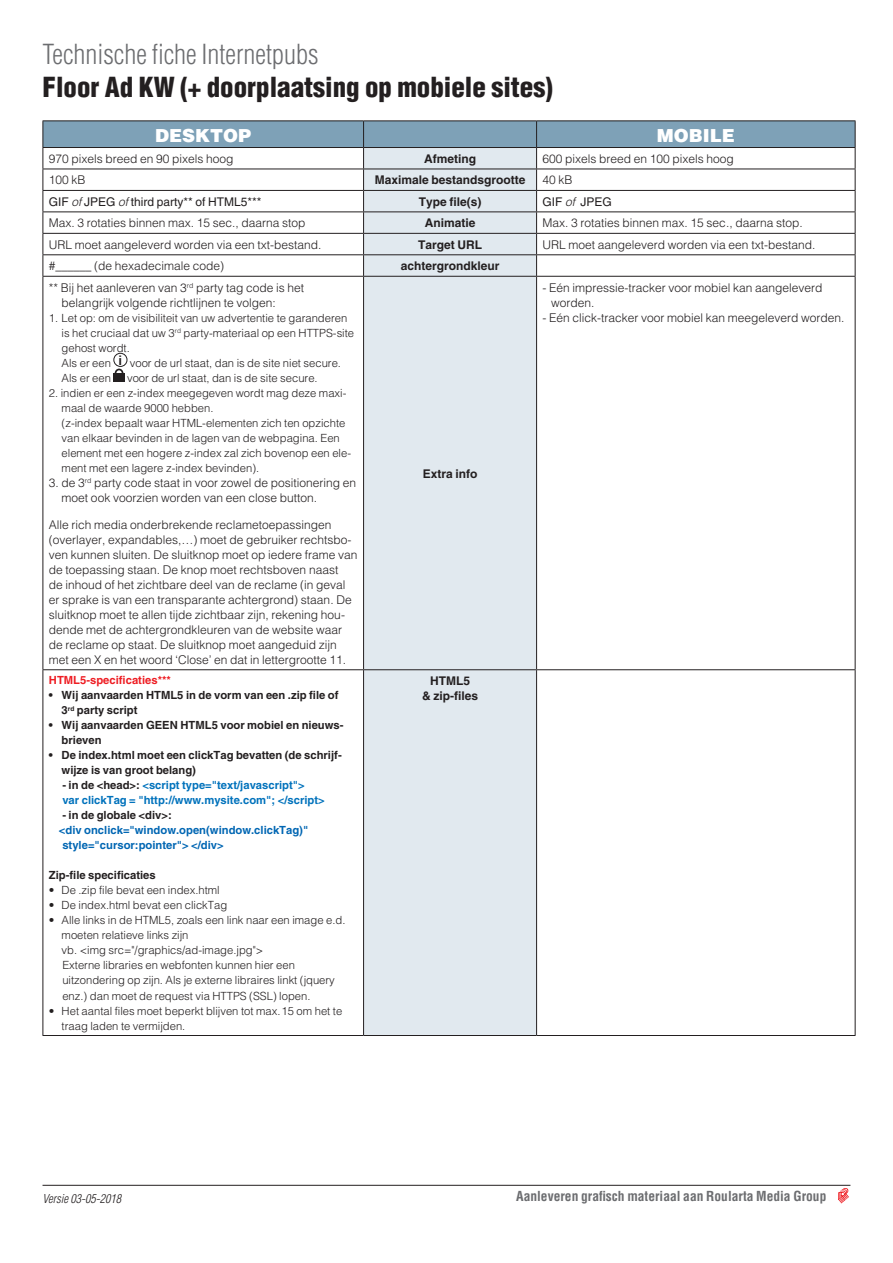
<style>
.page{position:relative;width:893px;height:1263px;background:#fff}
.page>*{position:absolute;margin:0;border:0;box-sizing:border-box;transform-origin:0 0}
.TOC_3{font:900 condensed 27px "Helvetica";color:#231f20}
.t1{font:300 condensed 27px "Helvetica";color:#6c6d70}
.tekst_draaiboek{font:900 18px "Helvetica";color:#fff}
.t2{font:700 condensed 13.5px "Helvetica";color:#6c6d70}
.t3{font:700 13.35px "DIN";color:#231f20}
.tekst_draaiboek-2{font:300 12px/15px "Helvetica";color:#231f20}
.tekst_draaiboek-3{font:700 12px "Helvetica";color:#231f20}
.tekst_draaiboek-4{font:12px "Helvetica";color:#231f20}
.t4{font:italic 300 condensed 12px "Helvetica";color:#231f20}
.tekst_draaiboek-5{font:300 11.25px/15px "Helvetica";color:#231f20}
.tekst_draaiboek-6{font:700 11.25px/15px "Helvetica";color:#231f20}
.tekst_draaiboek-7{font:700 11.25px/15px "Helvetica";color:#0072bc}
.tekst_draaiboek-8{font:700 11.25px/15px "Helvetica";color:#0166b3}
.tekst_draaiboek-9{font:700 11.25px "Helvetica";color:#ee1d23}
.s1{font-weight:300;font-style:italic}
.s2{color:#231f20}
</style>
<div class="page">
<svg style="left:838px;top:1188px;width:11px;height:15px"></svg>
<hr style="left:43px;top:1185px;width:807px;height:1px;background:#231f20">
<div style="left:364px;top:277px;width:172px;height:758px;background:#e1e9ef"></div>
<hr style="left:43px;top:120px;width:321px;height:1px;background:#231f20">
<hr style="left:364px;top:120px;width:173px;height:1px;background:#231f20">
<hr style="left:537px;top:120px;width:318px;height:1px;background:#231f20">
<hr style="left:43px;top:276px;width:321px;height:1px;background:#231f20">
<hr style="left:364px;top:276px;width:173px;height:1px;background:#231f20">
<hr style="left:363px;top:277px;width:1px;height:392px;background:#231f20">
<hr style="left:537px;top:276px;width:318px;height:1px;background:#231f20">
<hr style="left:855px;top:277px;width:1px;height:392px;background:#231f20">
<hr style="left:43px;top:669px;width:321px;height:1px;background:#231f20">
<hr style="left:364px;top:669px;width:173px;height:1px;background:#231f20">
<hr style="left:363px;top:670px;width:1px;height:365px;background:#231f20">
<hr style="left:537px;top:669px;width:318px;height:1px;background:#231f20">
<hr style="left:855px;top:670px;width:1px;height:365px;background:#231f20">
<hr style="left:43px;top:1035px;width:321px;height:1px;background:#231f20">
<hr style="left:364px;top:1035px;width:173px;height:1px;background:#231f20">
<hr style="left:537px;top:1035px;width:318px;height:1px;background:#231f20">
<hr style="left:536px;top:670px;width:1px;height:365px;background:#231f20">
<hr style="left:536px;top:277px;width:1px;height:392px;background:#231f20">
<svg style="left:43px;top:121px;width:813px;height:155px"></svg>
<hr style="left:43px;top:277px;width:1px;height:392px;background:#231f20">
<hr style="left:43px;top:670px;width:1px;height:365px;background:#231f20">
<div style="left:114px;top:353px;width:13px;height:14px;border:1px solid #231f20;border-radius:50%"></div>
<div style="left:114px;top:373px;width:11px;height:9px;background:#231f20"></div>
<svg style="left:114px;top:368px;width:10px;height:5px"></svg>
<p class="t1" style="left:43px;top:39px;width:277px">Technische fiche Internetpubs</p>
<p class="TOC_3" style="left:43px;top:70px;width:512px">Floor Ad KW (+ doorplaatsing op mobiele sites)</p>
<p class="tekst_draaiboek" style="left:155px;top:123px;width:97px">DESKTOP</p>
<p class="tekst_draaiboek" style="left:657px;top:123px;width:79px">MOBILE</p>
<p class="tekst_draaiboek-2" style="left:49px;top:151px;width:186px">970 pixels breed en 90 pixels hoog</p>
<p class="tekst_draaiboek-3" style="left:424px;top:151px;width:53px">Afmeting</p>
<p class="tekst_draaiboek-2" style="left:543px;top:151px;width:193px">600 pixels breed en 100 pixels hoog</p>
<p class="tekst_draaiboek-2" style="left:49px;top:172px;width:38px">100 kB</p>
<p class="tekst_draaiboek-3" style="left:375px;top:173px;width:152px">Maximale bestandsgrootte</p>
<p class="tekst_draaiboek-2" style="left:543px;top:172px;width:32px">40 kB</p>
<p class="tekst_draaiboek-4" style="left:49px;top:195px;width:214px">GIF <span class="s1">of</span> JPEG <span class="s1">of</span> third party** of HTML5***</p>
<p class="tekst_draaiboek-3" style="left:419px;top:194px;width:64px">Type file(s)</p>
<p class="tekst_draaiboek-4" style="left:543px;top:195px;width:71px">GIF <span class="s1">of</span> JPEG</p>
<p class="tekst_draaiboek-2" style="left:49px;top:215px;width:258px">Max. 3 rotaties binnen max. 15 sec., daarna stop</p>
<p class="tekst_draaiboek-3" style="left:425px;top:216px;width:52px">Animatie</p>
<p class="tekst_draaiboek-2" style="left:543px;top:215px;width:262px">Max. 3 rotaties binnen max. 15 sec., daarna stop.</p>
<p class="tekst_draaiboek-2" style="left:49px;top:237px;width:274px">URL moet aangeleverd worden via een txt-bestand.</p>
<p class="tekst_draaiboek-3" style="left:418px;top:237px;width:65px">Target URL</p>
<p class="tekst_draaiboek-2" style="left:543px;top:237px;width:274px">URL moet aangeleverd worden via een txt-bestand.</p>
<p class="tekst_draaiboek-2" style="left:49px;top:258px;width:177px">#______ (de hexadecimale code)</p>
<p class="tekst_draaiboek-3" style="left:401px;top:259px;width:100px">achtergrondkleur</p>
<p class="tekst_draaiboek-2" style="left:62px;top:280px;width:244px;text-indent:-13px">** Bij het aanleveren van 3<sup>rd</sup> party tag code is het belangrijk volgende richtlijnen te volgen:</p>
<p class="tekst_draaiboek-5" style="left:62px;top:310px;width:294px;text-indent:-13px">1. Let op: om de visibiliteit van uw advertentie te garanderen is het cruciaal dat uw 3<sup>rd</sup> party-materiaal op een HTTPS-site gehost wordt.</p>
<p class="tekst_draaiboek-5" style="left:62px;top:355px;width:51px">Als er een</p>
<p class="t3" style="left:118px;top:351px;width:5px">i</p>
<p class="tekst_draaiboek-5" style="left:130px;top:355px;width:213px">voor de url staat, dan is de site niet secure.</p>
<p class="tekst_draaiboek-5" style="left:62px;top:370px;width:51px">Als er een</p>
<p class="tekst_draaiboek-5" style="left:127px;top:370px;width:192px">voor de url staat, dan is de site secure.</p>
<p class="tekst_draaiboek-5" style="left:62px;top:385px;width:291px;text-indent:-13px">2. indien er een z-index meegegeven wordt mag deze maxi&shy;maal de waarde 9000 hebben.<br>(z-index bepaalt waar HTML-elementen zich ten opzichte van elkaar bevinden in de lagen van de webpagina. Een element met een hogere z-index zal zich bovenop een ele&shy;ment met een lagere z-index bevinden).</p>
<p class="tekst_draaiboek-2" style="left:62px;top:475px;width:296px;text-indent:-13px">3. de 3<sup>rd</sup> party code staat in voor zowel de positionering en moet ook voorzien worden van een close button.</p>
<p class="tekst_draaiboek-2" style="left:49px;top:517px;width:310px">Alle rich media onderbrekende reclametoepassingen (overlayer, expandables,…) moet de gebruiker rechtsbo&shy;ven kunnen sluiten. De sluitknop moet op iedere frame van de toepassing staan. De knop moet rechtsboven naast<br>de inhoud of het zichtbare deel van de reclame (in geval er sprake is van een transparante achtergrond) staan. De sluitknop moet te allen tijde zichtbaar zijn, rekening hou&shy;dende met de achtergrondkleuren van de website waar de reclame op staat. De sluitknop moet aangeduid zijn met een X en het woord ‘Close’ en dat in lettergrootte 11.</p>
<p class="tekst_draaiboek-2" style="left:551px;top:280px;width:273px;text-indent:-9px">- Eén impressie-tracker voor mobiel kan aangeleverd worden.</p>
<p class="tekst_draaiboek-2" style="left:543px;top:310px;width:304px">- Eén click-tracker voor mobiel kan meegeleverd worden.</p>
<p class="tekst_draaiboek-3" style="left:423px;top:466px;width:56px">Extra info</p>
<p class="tekst_draaiboek-9" style="left:49px;top:674px;width:123px">HTML5-specificaties***</p>
<p class="tekst_draaiboek-6" style="left:62px;top:688px;width:278px;text-indent:-13px">• Wij aanvaarden HTML5 in de vorm van een .zip file of<br>3<sup>rd</sup> party script</p>
<p class="tekst_draaiboek-6" style="left:62px;top:718px;width:283px;text-indent:-13px">• Wij aanvaarden GEEN HTML5 voor mobiel en nieuws&shy;brieven</p>
<p class="tekst_draaiboek-6" style="left:62px;top:748px;width:282px;text-indent:-13px">• De index.html moet een clickTag bevatten (de schrijf&shy;wijze is van groot belang)</p>
<p class="tekst_draaiboek-7" style="left:62px;top:778px;width:264px"><span class="s2">- in de &lt;head&gt;:</span> &lt;script type="text/javascript"&gt;<br>var clickTag = "http://www.mysite.com"; &lt;/script&gt;</p>
<p class="tekst_draaiboek-6" style="left:62px;top:808px;width:111px">- in de globale &lt;div&gt;:</p>
<p class="tekst_draaiboek-8" style="left:62px;top:823px;width:247px;text-indent:-3px">&lt;div onclick="window.open(window.clickTag)" style="cursor:pointer"&gt; &lt;/div&gt;</p>
<p class="tekst_draaiboek-6" style="left:49px;top:868px;width:108px">Zip-file specificaties</p>
<p class="tekst_draaiboek-5" style="left:49px;top:883px;width:172px">• De .zip file bevat een index.html</p>
<p class="tekst_draaiboek-5" style="left:49px;top:898px;width:180px">• De index.html bevat een clickTag</p>
<p class="tekst_draaiboek-5" style="left:62px;top:913px;width:285px;text-indent:-13px">• Alle links in de HTML5, zoals een link naar een image e.d. moeten relatieve links zijn</p>
<p class="tekst_draaiboek-5" style="left:62px;top:943px;width:203px">vb. &lt;img src="/graphics/ad-image.jpg"&gt;</p>
<p class="tekst_draaiboek-5" style="left:62px;top:958px;width:274px">Externe libraries en webfonten kunnen hier een uitzondering op zijn. Als je externe libraires linkt (jquery enz.) dan moet de request via HTTPS (SSL) lopen.</p>
<p class="tekst_draaiboek-5" style="left:62px;top:1003px;width:282px;text-indent:-13px">• Het aantal files moet beperkt blijven tot max. 15 om het te traag laden te vermijden.</p>
<p class="tekst_draaiboek-3" style="left:430px;top:673px;width:41px">HTML5</p>
<p class="tekst_draaiboek-3" style="left:422px;top:688px;width:58px">&amp; zip-files</p>
<p class="t4" style="left:43px;top:1192px;width:80px">Versie 03-05-2018</p>
<p class="t2" style="left:516px;top:1188px;width:312px">Aanleveren grafisch materiaal aan Roularta Media Group</p>
</div>
